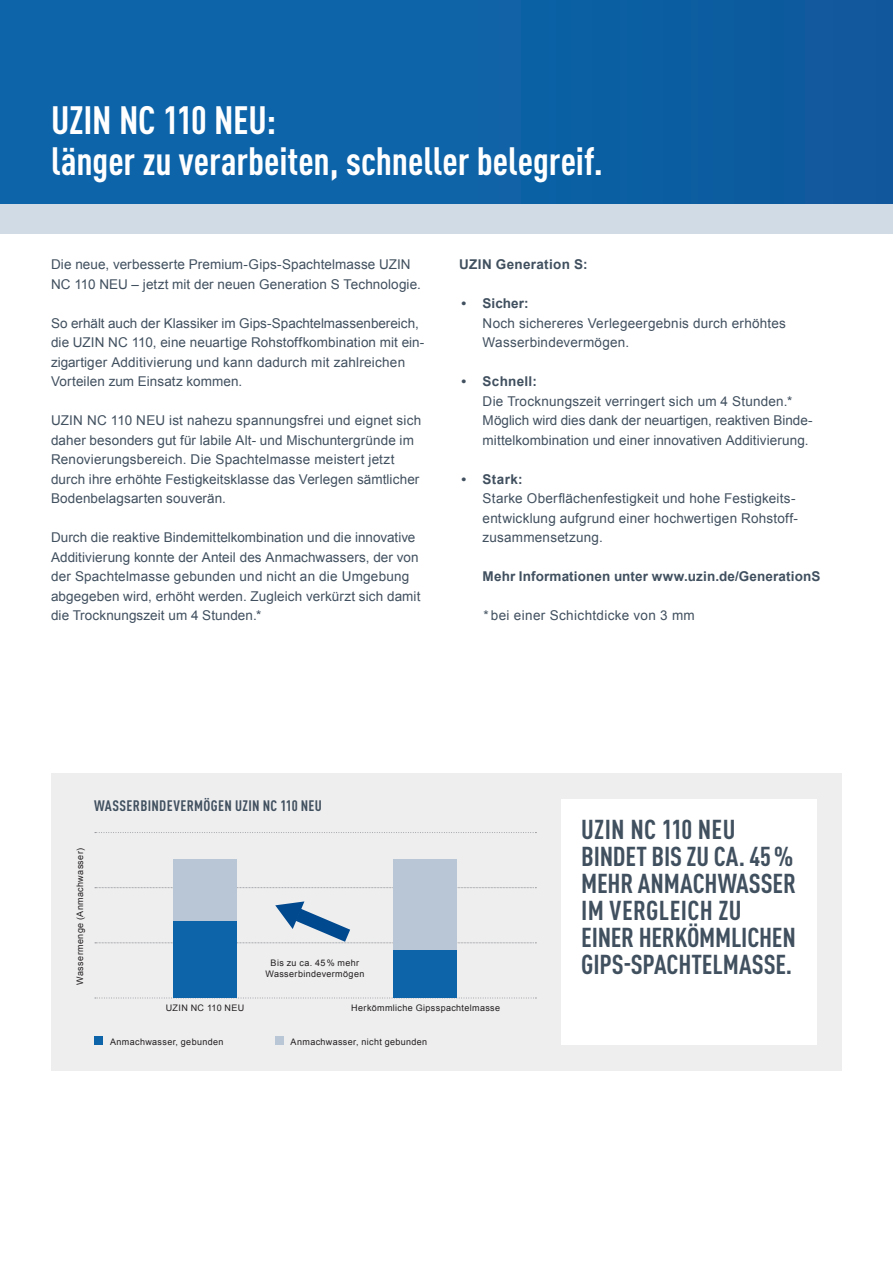
<style>
.page{position:relative;width:893px;height:1263px;background:#fff}
.page>*{position:absolute;margin:0;border:0;box-sizing:border-box;transform-origin:0 0}
.t1{font:700 condensed 39px "DIN Pro";letter-spacing:-.005em;color:#fff}
.t2{font:700 condensed 27px/27px "DIN Pro";letter-spacing:-.005em;color:#41505f}
.t3{font:700 condensed 15px "DIN Pro";letter-spacing:.02em;color:#41505f}
.Fliesstext_Block__EN{font:13.5px/19.5px "Arial";letter-spacing:.01em;color:#41505f}
.Fliesstext_Block__EN-2{font:700 13.5px "Arial";letter-spacing:.01em;color:#41505f}
.Aufzaehlung__EN{font:13.5px "Arial";letter-spacing:.025em;color:#41505f}
.Aufzaehlung__EN-2{font:9px/10.5px "Arial";letter-spacing:.04em;color:#231f20;text-align:center}
.s1{font-weight:700}
</style>
<div class="page">
<div style="left:51px;top:774px;width:791px;height:297px;background:#eeeeef"></div>
<svg style="left:95px;top:997px;width:441px;height:1px"></svg>
<svg style="left:95px;top:887px;width:441px;height:1px"></svg>
<div style="left:94px;top:1036px;width:9px;height:9px;background:#0e64a8"></div>
<div style="left:275px;top:1036px;width:9px;height:9px;background:#b8c6d6"></div>
<svg style="left:95px;top:832px;width:441px;height:1px"></svg>
<svg style="left:95px;top:897px;width:441px;height:56px"></svg>
<div style="left:173px;top:920px;width:64px;height:78px;background:#0e64a8"></div>
<div style="left:173px;top:859px;width:64px;height:61px;background:#b8c6d6"></div>
<div style="left:394px;top:949px;width:63px;height:49px;background:#0e64a8"></div>
<div style="left:394px;top:859px;width:63px;height:90px;background:#b8c6d6"></div>
<div style="left:561px;top:799px;width:256px;height:246px;background:#fff"></div>
<div style="left:0;top:0;width:893px;height:204px;background:#0e64a8"></div>
<div style="left:0;top:204px;width:893px;height:30px;background:#d1dbe5"></div>
<p class="t1" style="left:51px;top:90px;width:226px">UZIN NC 110 NEU:</p>
<p class="t1" style="left:51px;top:131px;width:553px">länger zu verarbeiten, schneller belegreif.</p>
<p class="Fliesstext_Block__EN" style="left:51px;top:255px;width:371px">Die neue, verbesserte Premium-Gips-Spachtelmasse UZIN<br>NC 110 NEU – jetzt mit der neuen Generation S Technologie.</p>
<p class="Fliesstext_Block__EN" style="left:51px;top:313px;width:374px">So erhält auch der Klassiker im Gips-Spachtelmassenbereich, die UZIN NC 110, eine neuartige Rohstoffkombination mit ein‑ zigartiger Additivierung und kann dadurch mit zahlreichen Vorteilen zum Einsatz kommen.</p>
<p class="Fliesstext_Block__EN" style="left:51px;top:411px;width:372px">UZIN NC 110 NEU ist nahezu spannungsfrei und eignet sich daher besonders gut für labile Alt- und Mischuntergründe im Renovierungsbereich. Die Spachtelmasse meistert jetzt durch ihre erhöhte Festigkeitsklasse das Verlegen sämtlicher Bodenbelagsarten souverän.</p>
<p class="Fliesstext_Block__EN" style="left:51px;top:528px;width:371px">Durch die reaktive Bindemittelkombination und die innovative Additivierung konnte der Anteil des Anmachwassers, der von der Spachtelmasse gebunden und nicht an die Umgebung abgegeben wird, erhöht werden. Zugleich verkürzt sich damit die Trocknungszeit um 4 Stunden.*</p>
<p class="Fliesstext_Block__EN-2" style="left:459px;top:255px;width:130px">UZIN Generation S:</p>
<p class="Fliesstext_Block__EN" style="left:483px;top:294px;width:305px;text-indent:-21px"><span class="s1">• Sicher:<br></span>Noch sichereres Verlegeergebnis durch erhöhtes<br>Wasserbindevermögen.</p>
<p class="Fliesstext_Block__EN" style="left:483px;top:372px;width:332px;text-indent:-21px"><span class="s1">• Schnell:<br></span>Die Trocknungszeit verringert sich um 4 Stunden.* Möglich wird dies dank der neuartigen, reaktiven Binde&shy;mittelkombination und einer innovativen Additivierung.</p>
<p class="Fliesstext_Block__EN" style="left:483px;top:469px;width:317px;text-indent:-21px"><span class="s1">• Stark:<br></span>Starke Oberflächenfestigkeit und hohe Festigkeits&shy;entwicklung aufgrund einer hochwertigen Rohstoff&shy;zusammensetzung.</p>
<p class="Fliesstext_Block__EN-2" style="left:483px;top:567px;width:339px">Mehr Informationen unter www.uzin.de/GenerationS</p>
<p class="Aufzaehlung__EN" style="left:483px;top:607px;width:213px">* bei einer Schichtdicke von 3 mm</p>
<p class="t3" style="left:94px;top:794px;width:229px">WASSERBINDEVERMÖGEN UZIN NC 110 NEU</p>
<p class="Aufzaehlung__EN-2" style="left:75px;top:985px;width:138px;rotate:-90deg">Wassermenge (Anmachwasser)</p>
<p class="Aufzaehlung__EN-2" style="left:265px;top:958px;width:101px">Bis zu ca. 45% mehr<br>Wasserbindevermögen</p>
<p class="t2" style="left:581px;top:814px;width:216px">UZIN NC 110 NEU<br>BINDET BIS ZU CA. 45%<br>MEHR ANMACHWASSER<br>IM VERGLEICH ZU<br>EINER HERKÖMMLICHEN<br>GIPS-SPACHTELMASSE.</p>
<p class="Aufzaehlung__EN-2" style="left:166px;top:1003px;width:80px">UZIN NC 110 NEU</p>
<p class="Aufzaehlung__EN-2" style="left:351px;top:1003px;width:150px">Herkömmliche Gipsspachtelmasse</p>
<p class="Aufzaehlung__EN-2" style="left:110px;top:1036px;width:115px">Anmachwasser, gebunden</p>
<p class="Aufzaehlung__EN-2" style="left:291px;top:1036px;width:138px">Anmachwasser, nicht gebunden</p>
</div>
